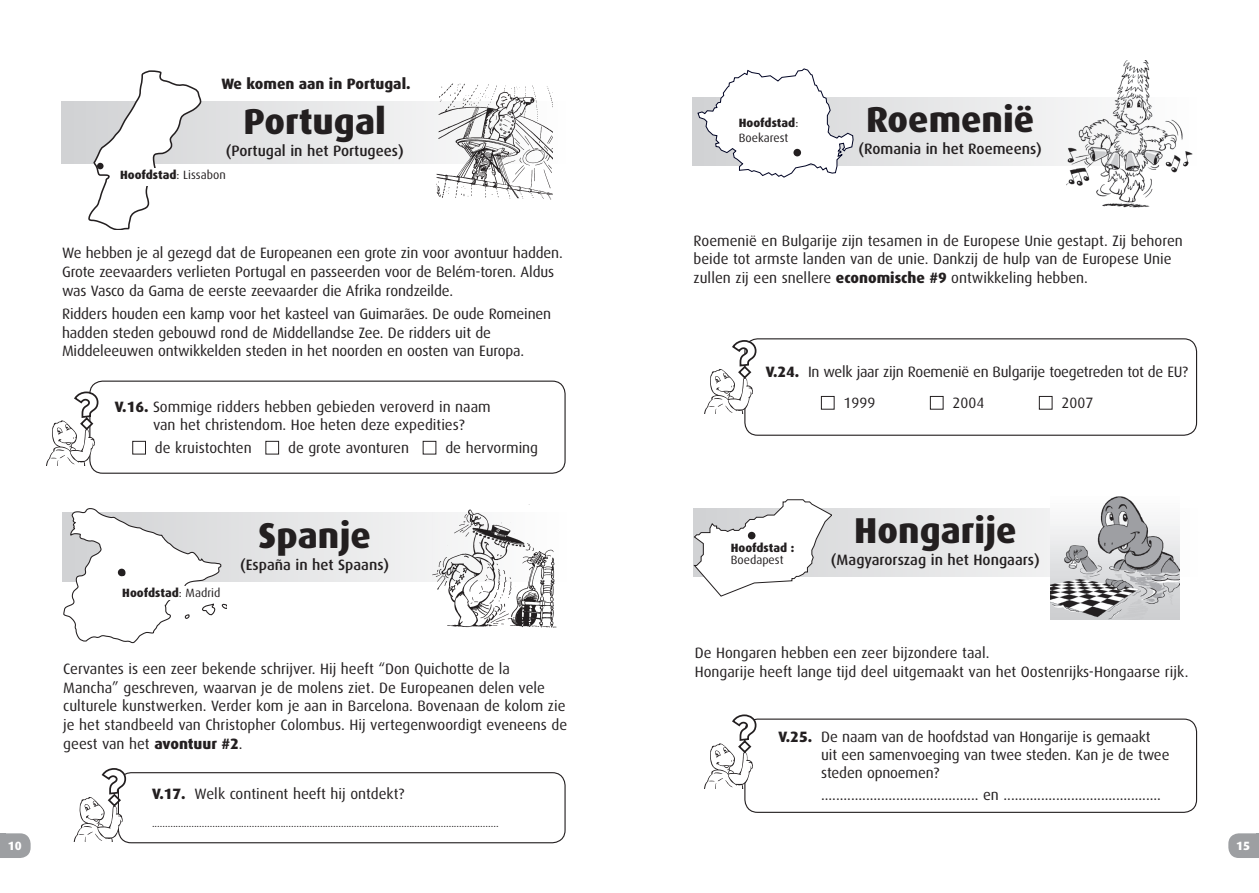
<style>
.page{position:relative;width:1259px;height:893px;background:#fff}
.page>*{position:absolute;margin:0;border:0;box-sizing:border-box;transform-origin:0 0}
.t1{font:800 36px "Dax";color:#231f20}
.t2{font:15px/18.8px "Dax";letter-spacing:-.005em;color:#231f20}
.t3{font:500 15px "Dax";color:#231f20}
.t4{font:800 15px "Dax";color:#231f20}
.t5{font:800 12px "Dax";color:#231f20}
.t6{font:12px/14.4px "Dax";color:#231f20}
.t7{font:800 12px "Dax";color:#fff}
.t8{font:10.5px "Dax";color:#231f20}
.s1{font-weight:400}
.s2{font-weight:800}
</style>
<div class="page">
<svg style="left:5px;top:833px;width:26px;height:25px"></svg>
<div style="left:0;top:833px;width:5px;height:25px;background:#9d9fa2"></div>
<svg style="left:62px;top:102px;width:491px;height:62px;fill:#e7e7e8"></svg>
<svg style="left:87px;top:70px;width:116px;height:160px"></svg>
<div style="left:97px;top:163px;width:7px;height:6px;background:#231f20;border-radius:50%"></div>
<img style="left:433px;top:83px;width:119px;height:117px">
<div style="left:62px;top:512px;width:504px;height:70px;background:#e9eaea"></div>
<svg style="left:63px;top:508px;width:164px;height:136px"></svg>
<div style="left:121px;top:587px;width:111px;height:13px;background:#fff"></div>
<img style="left:432px;top:504px;width:124px;height:124px">
<div style="left:118px;top:772px;width:447px;height:71px;border:1px solid #231f20;border-radius:13px"></div>
<div style="left:132px;top:441px;width:14px;height:13px;border:1px solid #231f20"></div>
<div style="left:265px;top:441px;width:14px;height:13px;border:1px solid #231f20"></div>
<div style="left:423px;top:441px;width:13px;height:13px;border:1px solid #231f20"></div>
<div style="left:89px;top:381px;width:476px;height:93px;border:1px solid #231f20;border-radius:13px"></div>
<svg style="left:74px;top:768px;width:53px;height:74px"></svg>
<svg style="left:46px;top:391px;width:53px;height:74px"></svg>
<div style="left:118px;top:569px;width:7px;height:7px;background:#231f20;border-radius:50%"></div>
<div style="left:119px;top:169px;width:127px;height:17px;background:#fff"></div>
<svg style="left:1228px;top:833px;width:28px;height:25px"></svg>
<hr style="left:1256px;top:833px;width:3px;height:25px;background:#9d9fa2">
<div style="left:692px;top:98px;width:504px;height:68px;background:#e8e9ea"></div>
<img style="left:1066px;top:60px;width:130px;height:148px">
<svg style="left:697px;top:68px;width:156px;height:110px"></svg>
<div style="left:793px;top:149px;width:8px;height:7px;background:#231f20;border-radius:50%"></div>
<div style="left:821px;top:396px;width:13px;height:14px;border:1px solid #231f20"></div>
<div style="left:930px;top:396px;width:13px;height:14px;border:1px solid #231f20"></div>
<div style="left:1039px;top:396px;width:13px;height:14px;border:1px solid #231f20"></div>
<div style="left:744px;top:338px;width:453px;height:98px;border:1px solid #231f20;border-radius:13px"></div>
<svg style="left:704px;top:339px;width:53px;height:75px"></svg>
<svg style="left:831px;top:508px;width:349px;height:68px;background:#e6e7e8"></svg>
<svg style="left:693px;top:499px;width:138px;height:98px"></svg>
<img style="left:1051px;top:496px;width:128px;height:124px">
<div style="left:748px;top:532px;width:7px;height:7px;background:#231f20;border-radius:50%"></div>
<div style="left:744px;top:718px;width:453px;height:95px;border:1px solid #231f20;border-radius:13px"></div>
<svg style="left:704px;top:714px;width:53px;height:74px"></svg>
<p class="t7" style="left:8px;top:839px;width:15px">10</p>
<p class="t4" style="left:221px;top:76px;width:191px">We komen aan in Portugal.</p>
<h1 class="t1" style="left:243px;top:101px;width:144px">Portugal</h1>
<p class="t3" style="left:226px;top:142px;width:180px">(Portugal in het Portugees)</p>
<p class="t5" style="left:120px;top:167px;width:107px">Hoofdstad<span class="s1">: Lissabon</span></p>
<p class="t2" style="left:62px;top:244px;width:502px">We hebben je al gezegd dat de Europeanen een grote zin voor avontuur hadden.<br>Grote zeevaarders verlieten Portugal en passeerden voor de Belém-toren. Aldus was Vasco da Gama de eerste zeevaarder die Afrika rondzeilde.</p>
<p class="t2" style="left:62px;top:305px;width:491px">Ridders houden een kamp voor het kasteel van Guimarães. De oude Romeinen hadden steden gebouwd rond de Middellandse Zee. De ridders uit de<br>Middeleeuwen ontwikkelden steden in het noorden en oosten van Europa.</p>
<p class="t2" style="left:153px;top:398px;width:339px;line-height:18px;text-indent:-38px"><span class="s2">V.16.</span> Sommige ridders hebben gebieden veroverd in naam van het christendom. Hoe heten deze expedities?</p>
<p class="t2" style="left:155px;top:438px;width:98px">de kruistochten</p>
<p class="t2" style="left:288px;top:438px;width:122px">de grote avonturen</p>
<p class="t2" style="left:445px;top:438px;width:94px">de hervorming</p>
<p class="t5" style="left:122px;top:585px;width:100px">Hoofdstad<span class="s1">: Madrid</span></p>
<h1 class="t1" style="left:259px;top:515px;width:114px">Spanje</h1>
<p class="t3" style="left:240px;top:556px;width:151px">(España in het Spaans)</p>
<p class="t2" style="left:63px;top:659px;width:505px">Cervantes is een zeer bekende schrijver. Hij heeft “Don Quichotte de la Mancha” geschreven, waarvan je de molens ziet. De Europeanen delen vele culturele kunstwerken. Verder kom je aan in Barcelona. Bovenaan de kolom zie je het standbeeld van Christopher Colombus. Hij vertegenwoordigt eveneens de geest van het <span class="s2">avontuur #2</span>.</p>
<p class="t2" style="left:152px;top:785px;width:254px"><span class="s2">V.17.</span> Welk continent heeft hij ontdekt?</p>
<p class="t8" style="left:152px;top:817px;width:348px">....................................................................................................................................</p>
<p class="t6" style="left:739px;top:116px;width:61px"><span class="s2">Hoofdstad</span>:<br>Boekarest</p>
<h1 class="t1" style="left:866px;top:99px;width:169px">Roemenië</h1>
<p class="t3" style="left:858px;top:140px;width:185px">(Romania in het Roemeens)</p>
<p class="t2" style="left:693px;top:231px;width:491px">Roemenië en Bulgarije zijn tesamen in de Europese Unie gestapt. Zij behoren beide tot armste landen van de unie. Dankzij de hulp van de Europese Unie zullen zij een snellere <span class="s2">economische #9</span> ontwikkeling hebben.</p>
<p class="t2" style="left:843px;top:356px;width:346px;line-height:31px;text-indent:-78px"><span class="s2">V.24.</span> In welk jaar zijn Roemenië en Bulgarije toegetreden tot de EU?<br>1999</p>
<p class="t2" style="left:952px;top:393px;width:33px">2004</p>
<p class="t2" style="left:1061px;top:393px;width:33px">2007</p>
<p class="t5" style="left:731px;top:541px;width:65px">Hoofdstad :</p>
<p class="t6" style="left:731px;top:553px;width:54px">Boedapest</p>
<h1 class="t1" style="left:854px;top:510px;width:164px">Hongarije</h1>
<p class="t3" style="left:831px;top:551px;width:210px">(Magyarorszag in het Hongaars)</p>
<p class="t2" style="left:695px;top:644px;width:495px">De Hongaren hebben een zeer bijzondere taal.<br>Hongarije heeft lange tijd deel uitgemaakt van het Oostenrijks-Hongaarse rijk.</p>
<p class="t2" style="left:821px;top:728px;width:350px;line-height:18px;text-indent:-43px"><span class="s2">V.25.</span> De naam van de hoofdstad van Hongarije is gemaakt uit een samenvoeging van twee steden. Kan je de twee steden opnoemen?</p>
<p class="t2" style="left:821px;top:786px;width:341px">.......................................... en ..........................................</p>
<p class="t7" style="left:1236px;top:839px;width:15px">15</p>
</div>
